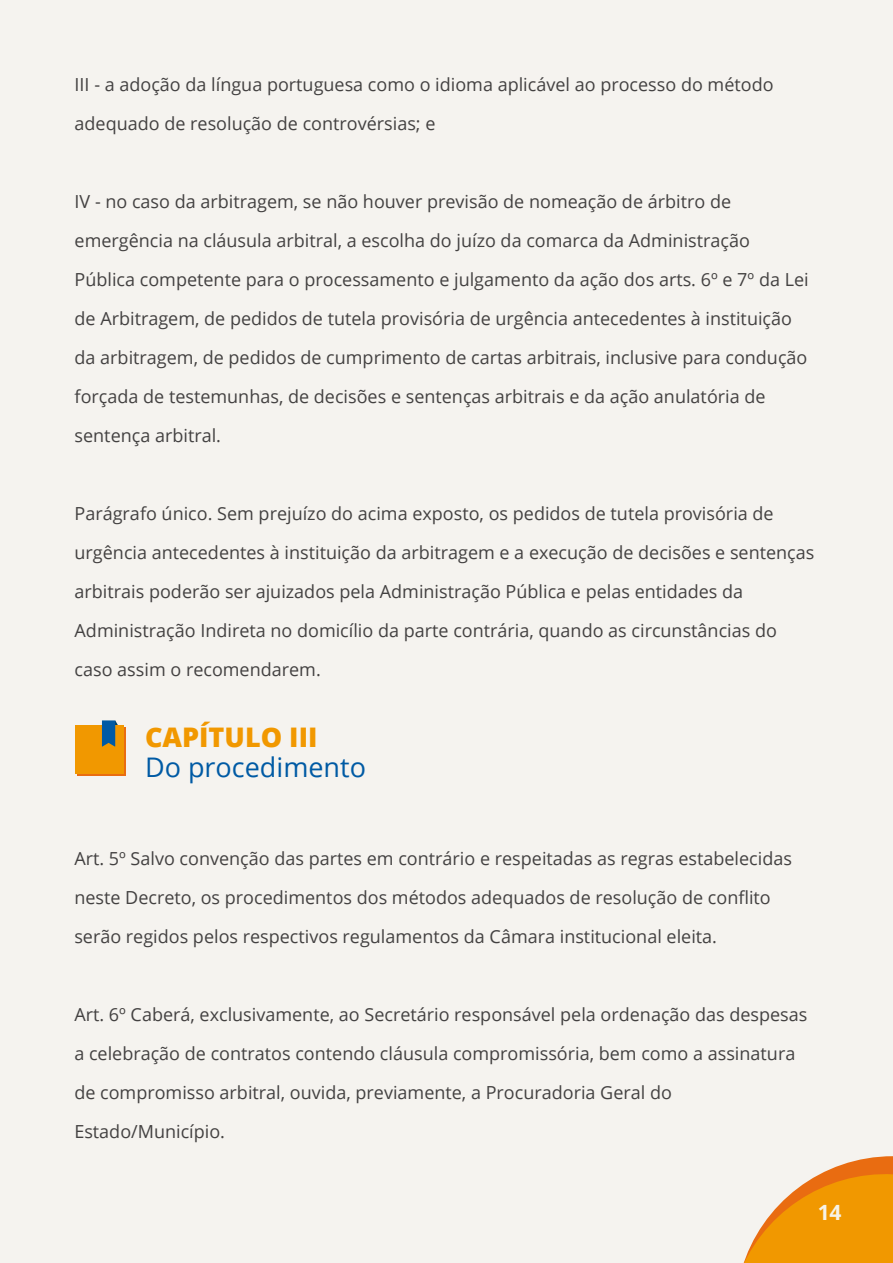
<style>
.page{position:relative;width:893px;height:1263px;background:#f5f3ef}
.page>*{position:absolute;margin:0;border:0;box-sizing:border-box;transform-origin:0 0}
.t1{font:27px "Open Sans";color:#005aa4}
.t2{font:800 27px "Open Sans";color:#f19800}
.t3{font:700 21px "Open Sans";color:#f7f3e8}
.t4{font:18px/39px "Open Sans";color:#434141}
</style>
<div class="page">
<svg style="left:743px;top:1156px;width:150px;height:107px"></svg>
<div style="left:77px;top:727px;width:49px;height:49px;background:#e96c11"></div>
<div style="left:75px;top:725px;width:49px;height:49px;background:#f19800"></div>
<svg style="left:102px;top:720px;width:16px;height:26px"></svg>
<p class="t4" style="left:75px;top:64px;width:700px">III - a adoção da língua portuguesa como o idioma aplicável ao processo do método adequado de resolução de controvérsias; e</p>
<p class="t4" style="left:75px;top:181px;width:736px">IV - no caso da arbitragem, se não houver previsão de nomeação de árbitro de emergência na cláusula arbitral, a escolha do juízo da comarca da Administração Pública competente para o processamento e julgamento da ação dos arts. 6º e 7º da Lei de Arbitragem, de pedidos de tutela provisória de urgência antecedentes à instituição da arbitragem, de pedidos de cumprimento de cartas arbitrais, inclusive para condução forçada de testemunhas, de decisões e sentenças arbitrais e da ação anulatória de sentença arbitral.</p>
<p class="t4" style="left:75px;top:493px;width:741px">Parágrafo único. Sem prejuízo do acima exposto, os pedidos de tutela provisória de urgência antecedentes à instituição da arbitragem e a execução de decisões e sentenças arbitrais poderão ser ajuizados pela Administração Pública e pelas entidades da Administração Indireta no domicílio da parte contrária, quando as circunstâncias do caso assim o recomendarem.</p>
<h1 class="t2" style="left:145px;top:717px;width:174px">CAPÍTULO III</h1>
<h1 class="t1" style="left:145px;top:749px;width:222px">Do procedimento</h1>
<p class="t4" style="left:74px;top:838px;width:719px">Art. 5º Salvo convenção das partes em contrário e respeitadas as regras estabelecidas neste Decreto, os procedimentos dos métodos adequados de resolução de conflito serão regidos pelos respectivos regulamentos da Câmara institucional eleita.</p>
<p class="t4" style="left:74px;top:994px;width:735px">Art. 6º Caberá, exclusivamente, ao Secretário responsável pela ordenação das despesas a celebração de contratos contendo cláusula compromissória, bem como a assinatura de compromisso arbitral, ouvida, previamente, a Procuradoria Geral do Estado/Município.</p>
<p class="t3" style="left:818px;top:1198px;width:25px">14</p>
</div>
